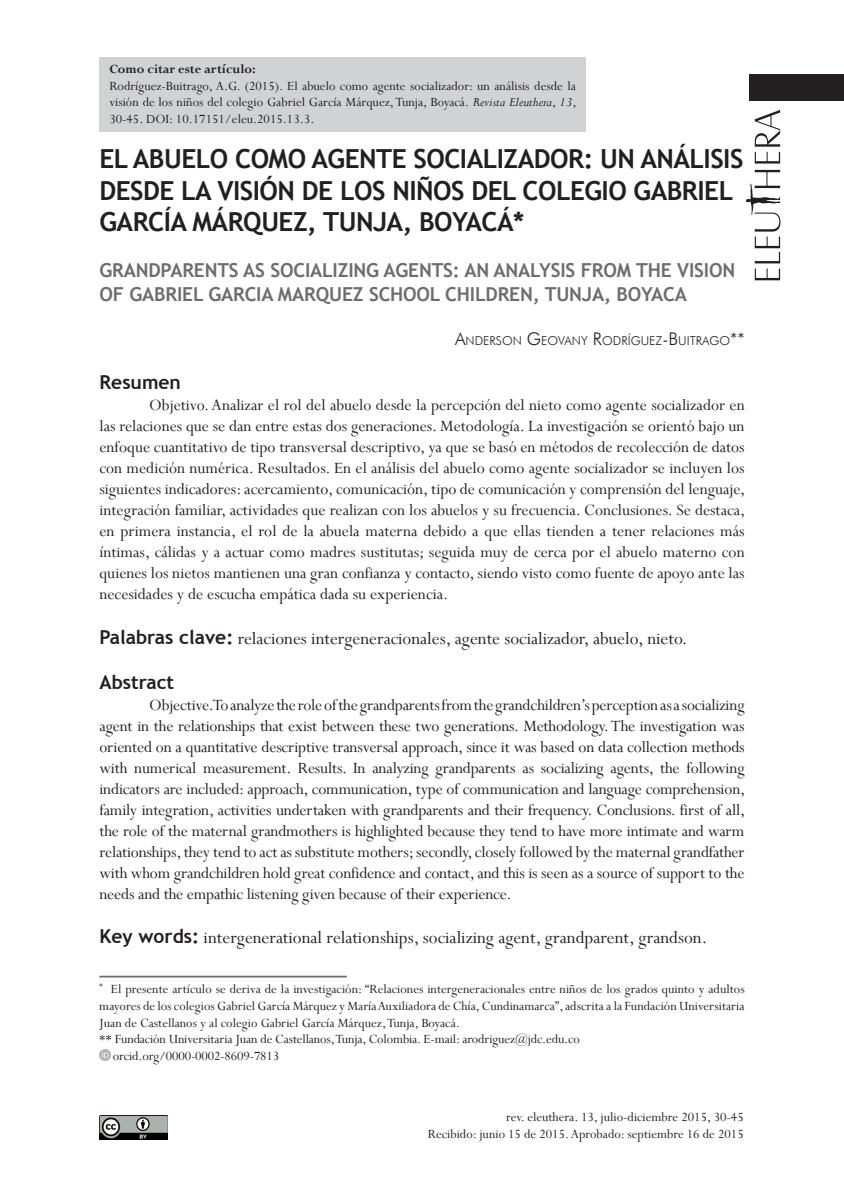
<style>
.page{position:relative;width:844px;height:1191px;background:#fff}
.page>*{position:absolute;margin:0;border:0;box-sizing:border-box;transform-origin:0 0}
.t1{font:700 26.25px/31.5px "Trebuchet MS";letter-spacing:-.02em;color:#231f20}
.t2{font:19.25px "Perpetua";color:#231f20}
.t3{font:700 19.25px/23.1px "Trebuchet MS";letter-spacing:-.01em;color:#6c6d70}
.t4{font:700 19.25px "Trebuchet MS";color:#231f20}
.t5{font:17.5px/21px "Perpetua";color:#231f20;text-align:justify}
.t6{font:14px/16.8px "Perpetua";color:#231f20;text-align:right}
.t7{font:700 14px "Perpetua";color:#231f20}
.t8{font:300 12.25px "Futura BT";color:#231f20}
.s1{font-style:italic}
.s2{font-size:17.5px}
.s3{font-family:"Trebuchet MS";font-weight:700}
</style>
<div class="page">
<svg style="left:746px;top:110px;width:34px;height:170px"></svg>
<div style="left:749px;top:74px;width:94px;height:27px;background:#231f20"></div>
<hr style="left:99px;top:975px;width:248px;height:2px;background:#6c6d70">
<svg style="left:99px;top:1049px;width:11px;height:11px"></svg>
<div style="left:99px;top:57px;width:486px;height:74px;background:#d1d2d4"></div>
<img style="left:99px;top:1115px;width:68px;height:24px">
<p class="t7" style="left:109px;top:60px;width:148px">Como citar este artículo:</p>
<p class="t6" style="left:109px;top:77px;width:468px;text-align:justify">Rodríguez-Buitrago, A.G. (2015). El abuelo como agente socializador: un análisis desde la visión de los niños del colegio Gabriel García Márquez, Tunja, Boyacá. <span class="s1">Revista Eleuthera</span>, <span class="s1">13</span>, 30-45. DOI: 10.17151/eleu.2015.13.3.</p>
<h1 class="t1" style="left:99px;top:143px;width:645px">EL ABUELO COMO AGENTE SOCIALIZADOR: UN ANÁLISIS<br>DESDE LA VISIÓN DE LOS NIÑOS DEL COLEGIO GABRIEL<br>GARCÍA MÁRQUEZ, TUNJA, BOYACÁ*</h1>
<p class="t3" style="left:99px;top:259px;width:637px">GRANDPARENTS AS SOCIALIZING AGENTS: AN ANALYSIS FROM THE VISION<br>OF GABRIEL GARCIA MARQUEZ SCHOOL CHILDREN, TUNJA, BOYACA</p>
<p class="t8" style="left:455px;top:333px;width:291px"><span class="s2">A</span>NDERSON <span class="s2">G</span>EOVANY <span class="s2">R</span>ODRÍGUEZ<span class="s2">-B</span>UITRAGO<span class="s2">**</span></p>
<p class="t4" style="left:99px;top:370px;width:83px">Resumen</p>
<p class="t5" style="left:99px;top:394px;width:647px;text-indent:50px">Objetivo. Analizar el rol del abuelo desde la percepción del nieto como agente socializador en las relaciones que se dan entre estas dos generaciones. Metodología. La investigación se orientó bajo un enfoque cuantitativo de tipo transversal descriptivo, ya que se basó en métodos de recolección de datos con medición numérica. Resultados. En el análisis del abuelo como agente socializador se incluyen los siguientes indicadores: acercamiento, comunicación, tipo de comunicación y comprensión del lenguaje, integración familiar, actividades que realizan con los abuelos y su frecuencia. Conclusiones. Se destaca, en primera instancia, el rol de la abuela materna debido a que ellas tienden a tener relaciones más íntimas, cálidas y a actuar como madres sustitutas; seguida muy de cerca por el abuelo materno con quienes los nietos mantienen una gran confianza y contacto, siendo visto como fuente de apoyo ante las necesidades y de escucha empática dada su experiencia.</p>
<p class="t2" style="left:99px;top:626px;width:589px"><span class="s3">Palabras clave:</span> relaciones intergeneracionales, agente socializador, abuelo, nieto.</p>
<p class="t4" style="left:99px;top:669px;width:76px">Abstract</p>
<p class="t5" style="left:99px;top:693px;width:647px;text-indent:50px">Objective. To analyze the role of the grandparents from the grandchildren’s perception as a socializing agent in the relationships that exist between these two generations. Methodology. The investigation was oriented on a quantitative descriptive transversal approach, since it was based on data collection methods with numerical measurement. Results. In analyzing grandparents as socializing agents, the following indicators are included: approach, communication, type of communication and language comprehension, family integration, activities undertaken with grandparents and their frequency. Conclusions. first of all, the role of the maternal grandmothers is highlighted because they tend to have more intimate and warm relationships, they tend to act as substitute mothers; secondly, closely followed by the maternal grandfather with whom grandchildren hold great confidence and contact, and this is seen as a source of support to the needs and the empathic listening given because of their experience.</p>
<p class="t2" style="left:99px;top:925px;width:609px"><span class="s3">Key words:</span> intergenerational relationships, socializing agent, grandparent, grandson.</p>
<p class="t6" style="left:99px;top:980px;width:646px"><sup>*</sup> El presente artículo se deriva de la investigación: “Relaciones intergeneracionales entre niños de los grados quinto y adultos</p>
<p class="t6" style="left:99px;top:997px;width:646px">mayores de los colegios Gabriel García Márquez y María Auxiliadora de Chía, Cundinamarca”, adscrita a la Fundación Universitaria</p>
<p class="t6" style="left:99px;top:1013px;width:362px">Juan de Castellanos y al colegio Gabriel García Márquez, Tunja, Boyacá.</p>
<p class="t6" style="left:99px;top:1030px;width:482px">** Fundación Universitaria Juan de Castellanos, Tunja, Colombia. E-mail: arodriguez@jdc.edu.co</p>
<p class="t6" style="left:113px;top:1047px;width:168px">orcid.org/0000-0002-8609-7813</p>
<p class="t6" style="left:427px;top:1108px;width:317px">rev. eleuthera. 13, julio-diciembre 2015, 30-45<br>Recibido: junio 15 de 2015. Aprobado: septiembre 16 de 2015</p>
</div>
